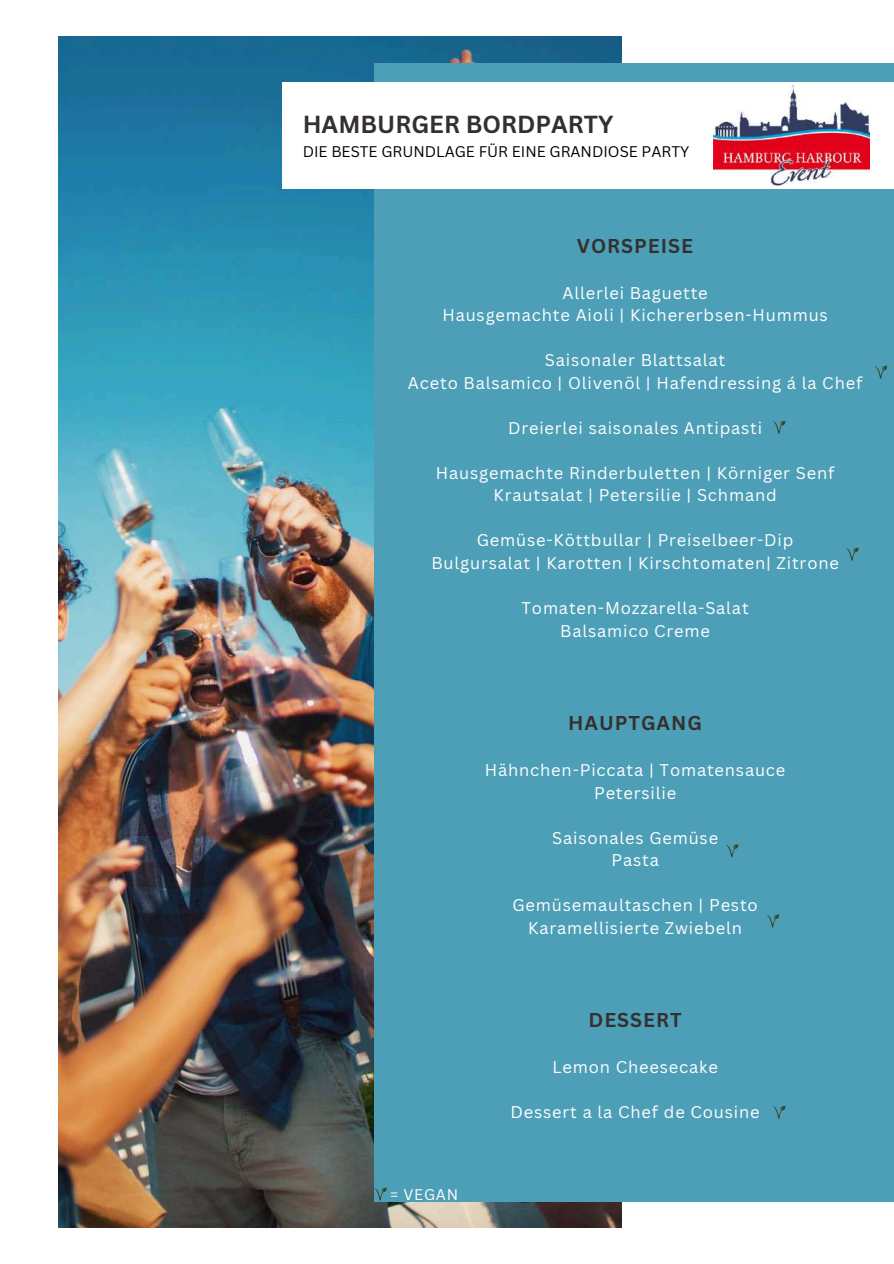
<style>
.page{position:relative;width:894px;height:1264px;background:#fff}
.page>*{position:absolute;margin:0;border:0;box-sizing:border-box;transform-origin:0 0}
.t1{font:700 24px "Canva Sans";color:#353030}
.t2{font:700 19.5px "Canva Sans";letter-spacing:.05em;color:#353030}
.t3{font:16.5px/22.5px "Canva Sans";letter-spacing:.05em;color:#fff;text-align:center}
.t4{font:15px "Canva Sans";color:#000}
.t5{font:15px "Canva Sans";letter-spacing:.05em;color:#fff}
</style>
<div class="page">
<img style="left:59px;top:36px;width:562px;height:1191px">
<div style="left:374px;top:63px;width:519px;height:1138px;background:#4d9fb7"></div>
<div style="left:282px;top:82px;width:611px;height:107px;background:#fff"></div>
<svg style="left:374px;top:1187px;width:12px;height:13px"></svg>
<img style="left:713px;top:86px;width:156px;height:100px">
<svg style="left:875px;top:365px;width:12px;height:13px"></svg>
<svg style="left:767px;top:914px;width:12px;height:13px"></svg>
<svg style="left:846px;top:547px;width:12px;height:13px"></svg>
<svg style="left:773px;top:421px;width:12px;height:13px"></svg>
<svg style="left:773px;top:1106px;width:12px;height:12px"></svg>
<svg style="left:726px;top:844px;width:12px;height:13px"></svg>
<h1 class="t1" style="left:302px;top:108px;width:312px">HAMBURGER BORDPARTY</h1>
<p class="t4" style="left:302px;top:141px;width:388px">DIE BESTE GRUNDLAGE FÜR EINE GRANDIOSE PARTY</p>
<p class="t2" style="left:576px;top:232px;width:118px">VORSPEISE</p>
<p class="t3" style="left:442px;top:281px;width:387px">Allerlei Baguette<br>Hausgemachte Aioli | Kichererbsen-Hummus</p>
<p class="t3" style="left:408px;top:349px;width:456px">Saisonaler Blattsalat<br>Aceto Balsamico | Olivenöl | Hafendressing á la Chef</p>
<p class="t3" style="left:508px;top:416px;width:256px">Dreierlei saisonales Antipasti</p>
<p class="t3" style="left:435px;top:461px;width:400px">Hausgemachte Rinderbuletten | Körniger Senf<br>Krautsalat | Petersilie | Schmand</p>
<p class="t3" style="left:431px;top:529px;width:409px">Gemüse-Köttbullar | Preiselbeer-Dip<br>Bulgursalat | Karotten | Kirschtomaten| Zitrone</p>
<p class="t3" style="left:521px;top:596px;width:229px">Tomaten-Mozzarella-Salat<br>Balsamico Creme</p>
<p class="t2" style="left:568px;top:709px;width:135px">HAUPTGANG</p>
<p class="t3" style="left:484px;top:758px;width:302px">Hähnchen-Piccata | Tomatensauce<br>Petersilie</p>
<p class="t3" style="left:552px;top:826px;width:167px">Saisonales Gemüse<br>Pasta</p>
<p class="t3" style="left:512px;top:893px;width:247px">Gemüsemaultaschen | Pesto<br>Karamellisierte Zwiebeln</p>
<p class="t5" style="left:390px;top:1183px;width:70px">= VEGAN</p>
<p class="t2" style="left:588px;top:1006px;width:95px">DESSERT</p>
<p class="t3" style="left:552px;top:1055px;width:167px">Lemon Cheesecake</p>
<p class="t3" style="left:510px;top:1100px;width:250px">Dessert a la Chef de Cousine</p>
</div>
